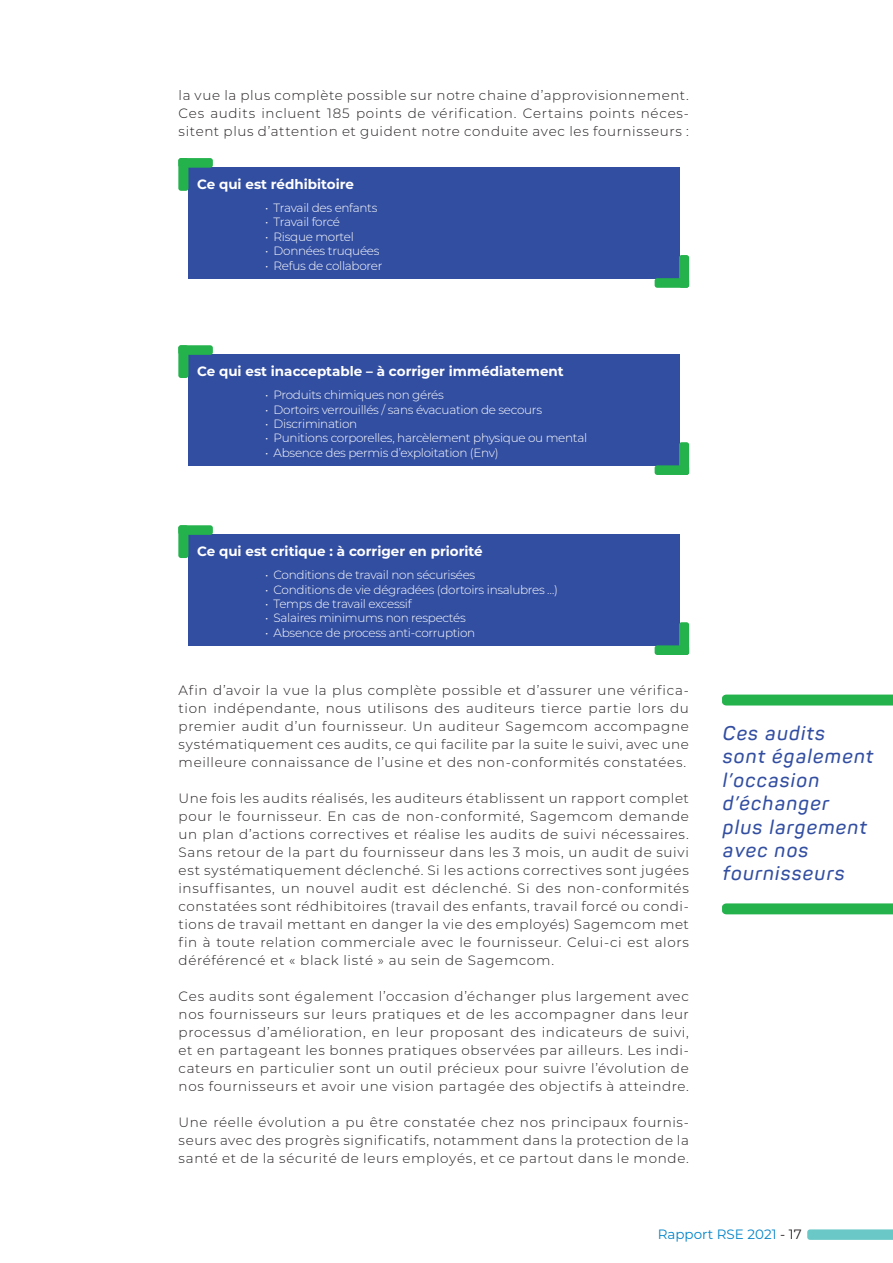
<style>
.page{position:relative;width:893px;height:1263px;background:#fff}
.page>*{position:absolute;margin:0;border:0;box-sizing:border-box;transform-origin:0 0}
.Mise_en_exergue{font:italic 600 19.5px/23.4px "Panton";letter-spacing:.05em;color:#324ea1}
.texte_courant{font:300 13.5px/18px "Montserrat";letter-spacing:.05em;color:#231f20;text-align:justify}
.Titre_encadré{font:700 13.5px "Montserrat";color:#fff}
.t1{font:13.5px "Montserrat";color:#0084ca}
.t2{font:300 12px "Montserrat";letter-spacing:-.025em;color:#fff}
.s1{color:#231f20}
</style>
<div class="page">
<div style="left:189px;top:167px;width:491px;height:111px;background:#324ea1"></div>
<div style="left:189px;top:355px;width:491px;height:111px;background:#324ea1"></div>
<div style="left:189px;top:535px;width:491px;height:111px;background:#324ea1"></div>
<svg style="left:807px;top:1229px;width:86px;height:11px"></svg>
<div style="left:178px;top:158px;width:35px;height:10px;background:#23b24b;border-radius:3px"></div>
<div style="left:178px;top:158px;width:10px;height:33px;background:#23b24b;border-radius:3px"></div>
<div style="left:178px;top:345px;width:35px;height:10px;background:#23b24b;border-radius:3px"></div>
<div style="left:178px;top:345px;width:10px;height:33px;background:#23b24b;border-radius:3px"></div>
<div style="left:178px;top:525px;width:35px;height:10px;background:#23b24b;border-radius:3px"></div>
<div style="left:178px;top:525px;width:10px;height:33px;background:#23b24b;border-radius:3px"></div>
<div style="left:655px;top:278px;width:34px;height:10px;background:#23b24b;border-radius:3px"></div>
<div style="left:679px;top:255px;width:10px;height:33px;background:#23b24b;border-radius:3px"></div>
<div style="left:655px;top:465px;width:34px;height:10px;background:#23b24b;border-radius:3px"></div>
<div style="left:679px;top:442px;width:10px;height:33px;background:#23b24b;border-radius:3px"></div>
<div style="left:655px;top:645px;width:34px;height:10px;background:#23b24b;border-radius:3px"></div>
<div style="left:679px;top:622px;width:10px;height:33px;background:#23b24b;border-radius:3px"></div>
<svg style="left:722px;top:903px;width:171px;height:11px;background:#2cb552"></svg>
<svg style="left:722px;top:694px;width:171px;height:11px;background:#2fb654"></svg>
<p class="texte_courant" style="left:179px;top:86px;width:512px">la vue la plus complète possible sur notre chaine d’approvisionnement.</p>
<p class="texte_courant" style="left:179px;top:104px;width:512px">Ces audits incluent 185 points de vérification. Certains points néces&shy;sitent plus d’attention et guident notre conduite avec les fournisseurs :</p>
<p class="Titre_encadré" style="left:197px;top:174px;width:158px">Ce qui est rédhibitoire</p>
<p class="t2" style="left:265px;top:199px;width:114px">• Travail des enfants</p>
<p class="t2" style="left:265px;top:214px;width:77px">• Travail forcé</p>
<p class="t2" style="left:265px;top:228px;width:90px">• Risque mortel</p>
<p class="t2" style="left:265px;top:243px;width:116px">• Données truquées</p>
<p class="t2" style="left:265px;top:257px;width:119px">• Refus de collaborer</p>
<p class="Titre_encadré" style="left:197px;top:362px;width:368px">Ce qui est inacceptable – à corriger immédiatement</p>
<p class="t2" style="left:265px;top:387px;width:180px">• Produits chimiques non gérés</p>
<p class="t2" style="left:265px;top:401px;width:278px">• Dortoirs verrouillés / sans évacuation de secours</p>
<p class="t2" style="left:265px;top:415px;width:94px">• Discrimination</p>
<p class="t2" style="left:265px;top:430px;width:324px">• Punitions corporelles, harcèlement physique ou mental</p>
<p class="t2" style="left:265px;top:444px;width:235px">• Absence des permis d’exploitation (Env)</p>
<p class="Titre_encadré" style="left:197px;top:542px;width:287px">Ce qui est critique : à corriger en priorité</p>
<p class="t2" style="left:265px;top:567px;width:212px">• Conditions de travail non sécurisées</p>
<p class="t2" style="left:265px;top:581px;width:295px">• Conditions de vie dégradées (dortoirs insalubres …)</p>
<p class="t2" style="left:265px;top:595px;width:148px">• Temps de travail excessif</p>
<p class="t2" style="left:265px;top:610px;width:202px">• Salaires minimums non respectés</p>
<p class="t2" style="left:265px;top:624px;width:212px">• Absence de process anti-corruption</p>
<p class="texte_courant" style="left:179px;top:680px;width:512px">Afin d’avoir la vue la plus complète possible et d’assurer une vérifica&shy;tion indépendante, nous utilisons des auditeurs tierce partie lors du premier audit d’un fournisseur. Un auditeur Sagemcom accompagne systématiquement ces audits, ce qui facilite par la suite le suivi, avec une meilleure connaissance de l’usine et des non-conformités constatées.</p>
<p class="texte_courant" style="left:179px;top:788px;width:512px">Une fois les audits réalisés, les auditeurs établissent un rapport complet pour le fournisseur. En cas de non-conformité, Sagemcom demande un plan d’actions correctives et réalise les audits de suivi nécessaires.<br>Sans retour de la part du fournisseur dans les 3 mois, un audit de suivi est systématiquement déclenché. Si les actions correctives sont jugées insuffisantes, un nouvel audit est déclenché. Si des non-conformités constatées sont rédhibitoires (travail des enfants, travail forcé ou condi&shy;tions de travail mettant en danger la vie des employés) Sagemcom met fin à toute relation commerciale avec le fournisseur. Celui-ci est alors déréférencé et « black listé » au sein de Sagemcom.</p>
<p class="texte_courant" style="left:179px;top:986px;width:512px">Ces audits sont également l’occasion d’échanger plus largement avec nos fournisseurs sur leurs pratiques et de les accompagner dans leur processus d’amélioration, en leur proposant des indicateurs de suivi, et en partageant les bonnes pratiques observées par ailleurs. Les indi&shy;cateurs en particulier sont un outil précieux pour suivre l’évolution de nos fournisseurs et avoir une vision partagée des objectifs à atteindre.</p>
<p class="texte_courant" style="left:179px;top:1112px;width:512px">Une réelle évolution a pu être constatée chez nos principaux fournis&shy;seurs avec des progrès significatifs, notamment dans la protection de la santé et de la sécurité de leurs employés, et ce partout dans le monde.</p>
<p class="Mise_en_exergue" style="left:723px;top:721px;width:152px">Ces audits<br>sont également l’occasion d’échanger plus largement avec nos fournisseurs</p>
<p class="t1" style="left:658px;top:1225px;width:145px">Rapport RSE 2021 <span class="s1">- 17</span></p>
</div>
